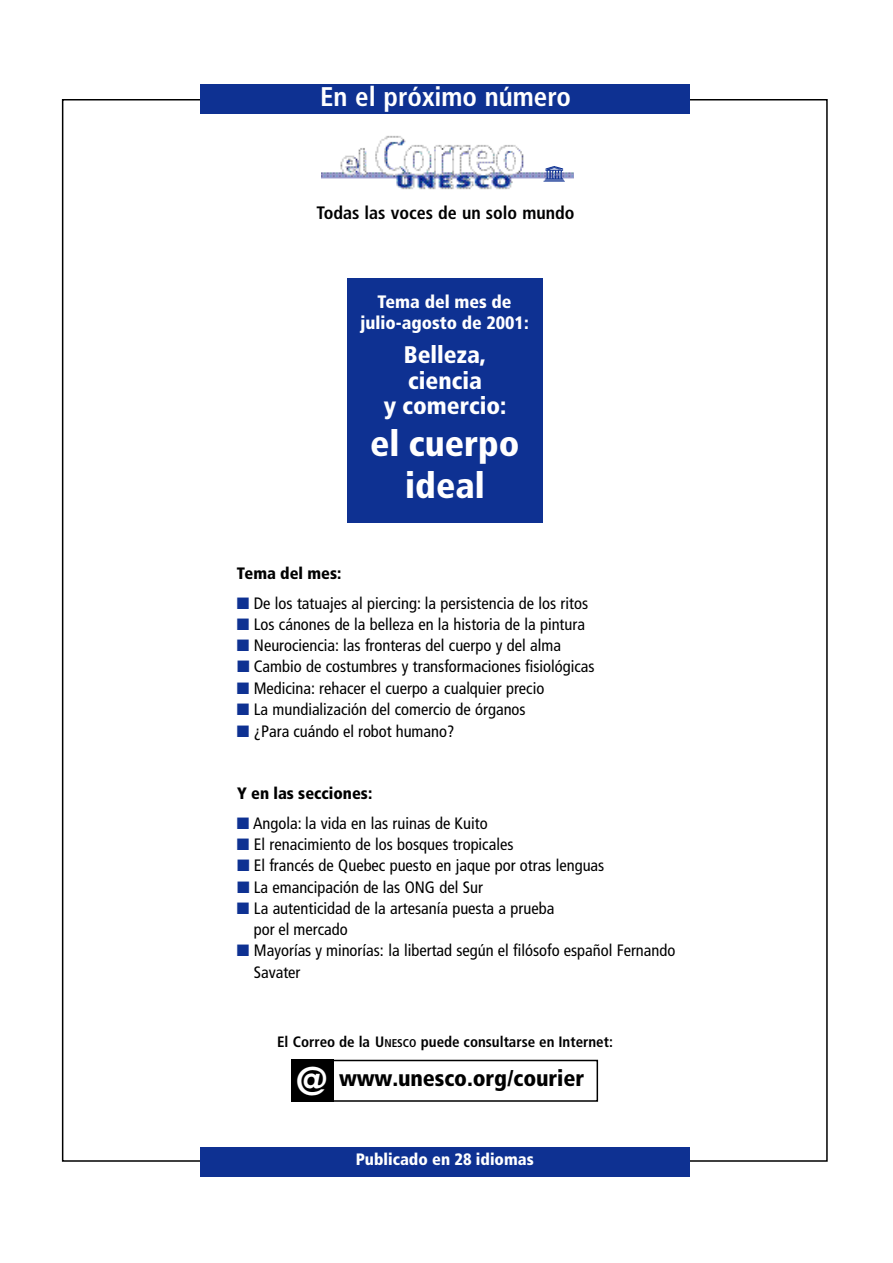
<style>
.page{position:relative;width:893px;height:1263px;background:#fff}
.page>*{position:absolute;margin:0;border:0;box-sizing:border-box;transform-origin:0 0}
.t1{font:900 condensed 36px/42px "Frutiger";color:#fff;text-align:center}
.t2{font:700 condensed 27px "Frutiger";color:#fff}
.t3{font:900 condensed 24px/25.5px "Frutiger";color:#fff;text-align:center}
.t4{font:900 condensed 22.5px "Frutiger";letter-spacing:-.005em;color:#000}
.t5{font:900 condensed 18px/21.3px "Frutiger";color:#fff;text-align:center}
.t6{font:700 condensed 18px "Frutiger";color:#000}
.t7{font:condensed 16.5px/21.3px "Frutiger";color:#000}
.t8{font:900 condensed 16.5px "Frutiger";color:#000}
.t9{font:900 condensed 16.5px "Frutiger";color:#fff}
.t10{font:700 condensed 15px "Frutiger";color:#000}
.s1{color:#0e3192}
.s2{font-size:11.25px}
.s3{font-size:40.05px;color:#fff}
</style>
<div class="page">
<img style="left:321px;top:135px;width:252px;height:55px">
<div style="left:201px;top:84px;width:489px;height:30px;background:#0e3192"></div>
<div style="left:347px;top:278px;width:195px;height:245px;background:#0e3192"></div>
<div style="left:291px;top:1060px;width:42px;height:42px;background:#000"></div>
<div style="left:292px;top:1060px;width:306px;height:42px;border:2px solid #000"></div>
<div style="left:201px;top:1147px;width:489px;height:30px;background:#0e3192"></div>
<img style="left:542px;top:164px;width:23px;height:19px">
<h2 class="t2" style="left:320px;top:86px;width:252px">En el próximo número</h2>
<p class="t6" style="left:316px;top:205px;width:259px">Todas las voces de un solo mundo</p>
<p class="t5" style="left:360px;top:292px;width:170px">Tema del mes de julio-agosto de 2001:</p>
<h3 class="t3" style="left:383px;top:344px;width:124px">Belleza, ciencia<br>y comercio:</h3>
<h1 class="t1" style="left:370px;top:426px;width:151px">el cuerpo ideal</h1>
<p class="t8" style="left:237px;top:566px;width:106px">Tema del mes:</p>
<p class="t7" style="left:237px;top:594px;width:353px"><span class="s1">■</span> De los tatuajes al piercing: la persistencia de los ritos</p>
<p class="t7" style="left:237px;top:615px;width:350px"><span class="s1">■</span> Los cánones de la belleza en la historia de la pintura</p>
<p class="t7" style="left:237px;top:636px;width:325px"><span class="s1">■</span> Neurociencia: las fronteras del cuerpo y del alma</p>
<p class="t7" style="left:237px;top:657px;width:359px"><span class="s1">■</span> Cambio de costumbres y transformaciones fisiológicas</p>
<p class="t7" style="left:237px;top:679px;width:309px"><span class="s1">■</span> Medicina: rehacer el cuerpo a cualquier precio</p>
<p class="t7" style="left:237px;top:700px;width:290px"><span class="s1">■</span> La mundialización del comercio de órganos</p>
<p class="t7" style="left:237px;top:721px;width:219px"><span class="s1">■</span> ¿Para cuándo el robot humano?</p>
<p class="t8" style="left:237px;top:786px;width:137px">Y en las secciones:</p>
<p class="t7" style="left:237px;top:814px;width:252px"><span class="s1">■</span> Angola: la vida en las ruinas de Kuito</p>
<p class="t7" style="left:237px;top:835px;width:278px"><span class="s1">■</span> El renacimiento de los bosques tropicales</p>
<p class="t7" style="left:237px;top:856px;width:369px"><span class="s1">■</span> El francés de Quebec puesto en jaque por otras lenguas</p>
<p class="t7" style="left:237px;top:877px;width:247px"><span class="s1">■</span> La emancipación de las ONG del Sur</p>
<p class="t7" style="left:254px;top:899px;width:302px;text-indent:-17px"><span class="s1">■</span> La autenticidad de la artesanía puesta a prueba por el mercado</p>
<p class="t7" style="left:254px;top:941px;width:423px;text-indent:-17px"><span class="s1">■</span> Mayorías y minorías: la libertad según el filósofo español Fernando<br>Savater</p>
<p class="t10" style="left:277px;top:1036px;width:337px">El Correo de la U<span class="s2">NESCO</span> puede consultarse en Internet:</p>
<h3 class="t4" style="left:296px;top:1069px;width:290px"><span class="s3">@</span> www.unesco.org/courier</h3>
<p class="t9" style="left:356px;top:1153px;width:179px">Publicado en 28 idiomas</p>
</div>
